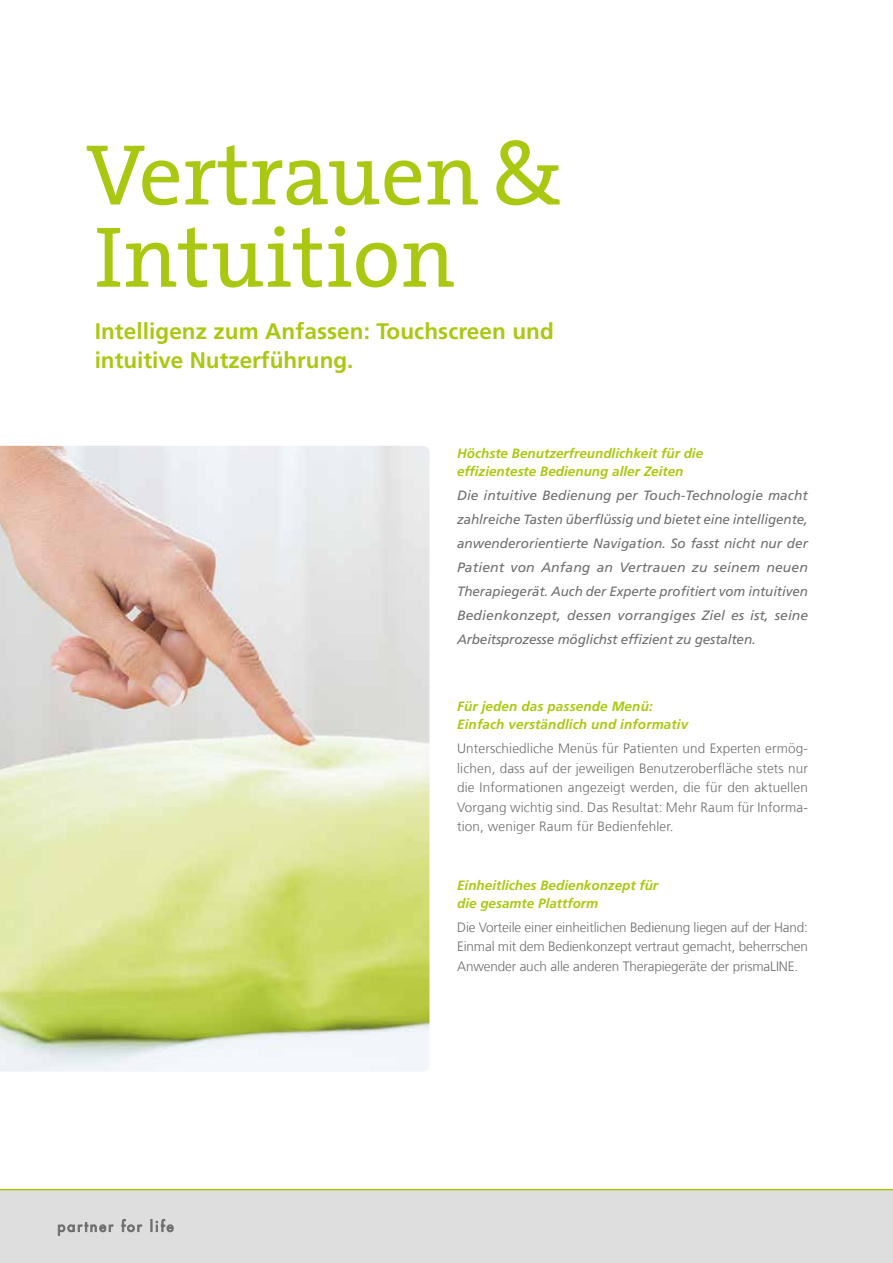
<style>
.page{position:relative;width:893px;height:1263px;background:#fff}
.page>*{position:absolute;margin:0;border:0;box-sizing:border-box;transform-origin:0 0}
.t1{font:87px/82.2px "The Serif";color:#aac811}
.t2{font:700 22.5px/28.5px "Frutiger LT Com";letter-spacing:.005em;color:#aac811}
.t3{font:300 13.5px/19.5px "Frutiger LT Com";color:#706f6f;text-align:justify}
.t4{font:italic 13.5px/24px "Frutiger LT Com";letter-spacing:-.01em;color:#706f6f;text-align:justify}
.t5{font:italic 700 13.5px/18px "Frutiger LT Com";color:#aac811}
</style>
<div class="page">
<div style="left:0;top:1189px;width:893px;height:74px;background:#dedede"></div>
<svg style="left:58px;top:1219px;width:115px;height:16px"></svg>
<img style="left:0;top:446px;width:429px;height:625px">
<h1 class="t1" style="left:86px;top:131px;width:478px">Vertrauen &amp;<br>Intuition</h1>
<h2 class="t2" style="left:95px;top:317px;width:461px">Intelligenz zum Anfassen: Touchscreen und intuitive Nutzerführung.</h2>
<p class="t5" style="left:457px;top:445px;width:248px">Höchste Benutzerfreundlichkeit für die effizienteste Bedienung aller Zeiten</p>
<p class="t4" style="left:457px;top:484px;width:352px">Die intuitive Bedienung per Touch-Technologie macht zahl-reiche Tasten überflüssig und bietet eine intelligente, anwenderorientierte Navigation. So fasst nicht nur der Patient von Anfang an Vertrauen zu seinem neuen Therapiegerät. Auch der Experte-profitiert vom intuitiven Bedienkonzept, dessen vorrangiges Ziel es ist, seine Arbeitsprozesse möglichst effizient zu gestalten.</p>
<p class="t5" style="left:457px;top:697px;width:233px">Für jeden das passende Menü:<br>Einfach verständlich und informativ</p>
<p class="t3" style="left:457px;top:739px;width:352px">Unterschiedliche Menüs für Patienten und Experten ermög&shy;lichen, dass auf der jeweiligen Benutzeroberfläche stets nur die Informationen angezeigt werden, die für den aktuellen Vorgang wichtig sind. Das Resultat: Mehr Raum für Informa&shy;tion, weniger Raum für Bedienfehler.</p>
<p class="t5" style="left:457px;top:876px;width:203px">Einheitliches Bedienkonzept für die gesamte Plattform</p>
<p class="t3" style="left:457px;top:917px;width:352px">Die Vorteile einer einheitlichen Bedienung liegen auf der Hand:<br>Einmal mit dem Bedienkonzept vertraut gemacht, beherrschen Anwender auch alle anderen Therapiegeräte der prismaLINE.</p>
</div>
